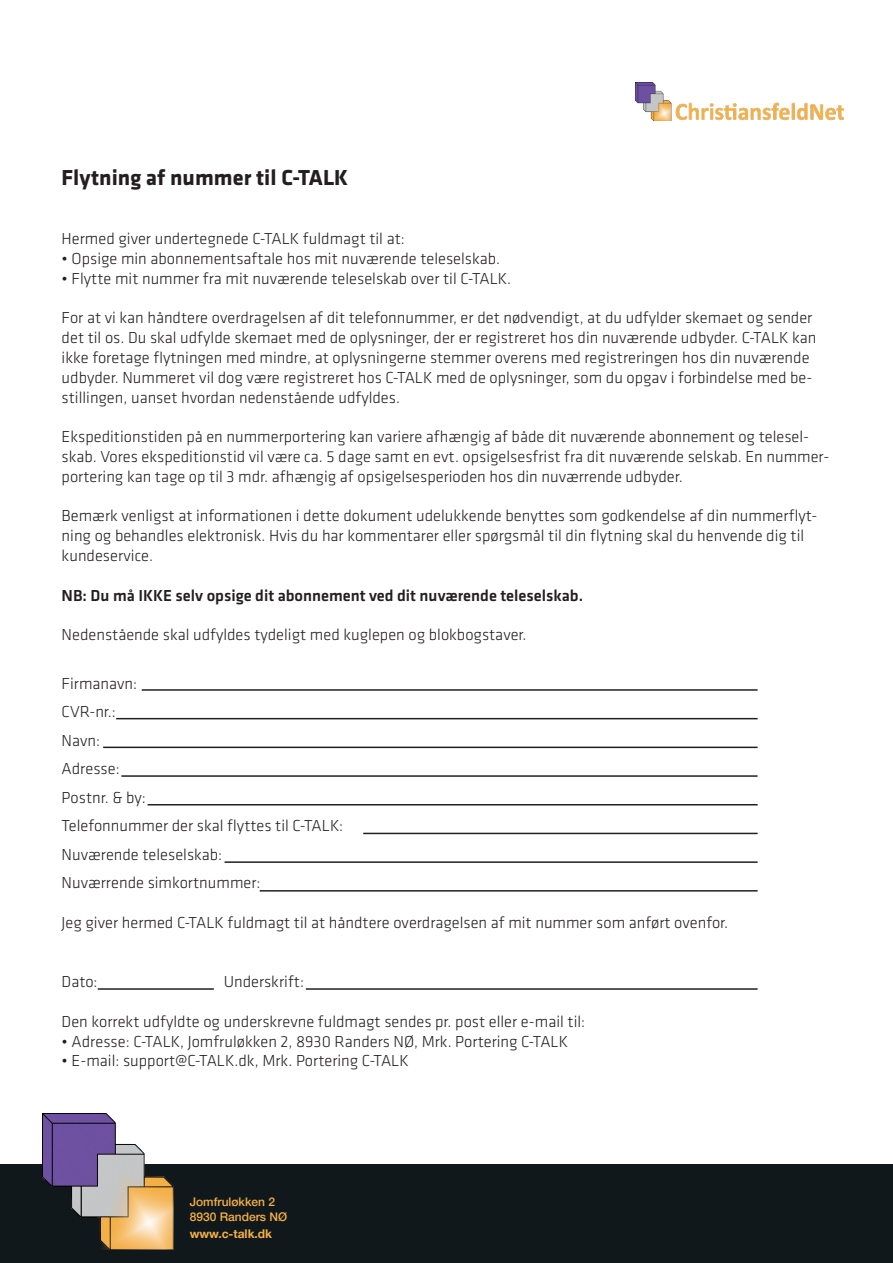
<style>
.page{position:relative;width:893px;height:1263px;background:#fff}
.page>*{position:absolute;margin:0;border:0;box-sizing:border-box;transform-origin:0 0}
.t1{font:700 22.5px "Klavika";color:#231f20}
.t2{font:300 16.5px/19.8px "Klavika";color:#231f20}
.t3{font:500 16.5px "Klavika";color:#231f20}
.t4{font:500 12px/15px "Helvetica Neue";color:#f4b045}
.t5{font:700 12px "Helvetica Neue";color:#f4b045}
</style>
<div class="page">
<img style="left:636px;top:83px;width:208px;height:38px">
<div style="left:0;top:1165px;width:893px;height:98px;background:#11181c"></div>
<img style="left:43px;top:1114px;width:130px;height:135px">
<hr style="left:142px;top:689px;width:616px;height:2px;background:#231f20">
<hr style="left:116px;top:718px;width:642px;height:1px;background:#231f20">
<hr style="left:103px;top:747px;width:655px;height:1px;background:#231f20">
<hr style="left:121px;top:775px;width:637px;height:2px;background:#231f20">
<hr style="left:148px;top:804px;width:610px;height:1px;background:#231f20">
<hr style="left:363px;top:833px;width:395px;height:1px;background:#231f20">
<hr style="left:225px;top:861px;width:533px;height:2px;background:#231f20">
<hr style="left:260px;top:890px;width:498px;height:1px;background:#231f20">
<hr style="left:98px;top:988px;width:116px;height:2px;background:#231f20">
<hr style="left:306px;top:988px;width:452px;height:2px;background:#231f20">
<p class="t1" style="left:62px;top:161px;width:288px">Flytning af nummer til C-TALK</p>
<p class="t2" style="left:62px;top:229px;width:345px">Hermed giver undertegnede C-TALK fuldmagt til at:</p>
<p class="t2" style="left:62px;top:248px;width:440px">• Opsige min abonnementsaftale hos mit nuværende teleselskab.</p>
<p class="t2" style="left:62px;top:268px;width:451px">• Flytte mit nummer fra mit nuværende teleselskab over til C-TALK.</p>
<p class="t2" style="left:62px;top:308px;width:756px">For at vi kan håndtere overdragelsen af dit telefonnummer, er det nødvendigt, at du udfylder skemaet og sender det til os. Du skal udfylde skemaet med de oplysninger, der er registreret hos din nuværende udbyder. C-TALK kan ikke foretage flytningen med mindre, at oplysningerne stemmer overens med registreringen hos din nuværende udbyder. Nummeret vil dog være registreret hos C-TALK med de oplysninger, som du opgav i forbindelse med be-</p>
<p class="t2" style="left:62px;top:387px;width:340px">stillingen, uanset hvordan nedenstående udfyldes.</p>
<p class="t2" style="left:62px;top:427px;width:749px">Ekspeditionstiden på en nummerportering kan variere afhængig af både dit nuværende abonnement og telesel-</p>
<p class="t2" style="left:62px;top:446px;width:769px">skab. Vores ekspeditionstid vil være ca. 5 dage samt en evt. opsigelsesfrist fra dit nuværende selskab. En nummer&shy;portering kan tage op til 3 mdr. afhængig af opsigelsesperioden hos din nuværrende udbyder.</p>
<p class="t2" style="left:62px;top:506px;width:757px">Bemærk venligst at informationen i dette dokument udelukkende benyttes som godkendelse af din nummerflyt-</p>
<p class="t2" style="left:62px;top:526px;width:744px">ning og behandles elektronisk. Hvis du har kommentarer eller spørgsmål til din flytning skal du henvende dig til kundeservice.</p>
<p class="t3" style="left:62px;top:584px;width:523px">NB: Du må IKKE selv opsige dit abonnement ved dit nuværende teleselskab.</p>
<p class="t2" style="left:62px;top:625px;width:466px">Nedenstående skal udfyldes tydeligt med kuglepen og blokbogstaver.</p>
<p class="t2" style="left:62px;top:673px;width:77px">Firmanavn:</p>
<p class="t2" style="left:62px;top:701px;width:56px">CVR-nr.:</p>
<p class="t2" style="left:62px;top:730px;width:40px">Navn:</p>
<p class="t2" style="left:62px;top:758px;width:60px">Adresse:</p>
<p class="t2" style="left:62px;top:787px;width:86px">Postnr. &amp; by:</p>
<p class="t2" style="left:62px;top:815px;width:283px">Telefonnummer der skal flyttes til C-TALK:</p>
<p class="t2" style="left:62px;top:844px;width:162px">Nuværende teleselskab:</p>
<p class="t2" style="left:62px;top:872px;width:200px">Nuværrende simkortnummer:</p>
<p class="t2" style="left:62px;top:912px;width:668px">Jeg giver hermed C-TALK fuldmagt til at håndtere overdragelsen af mit nummer som anført ovenfor.</p>
<p class="t2" style="left:62px;top:971px;width:37px">Dato:</p>
<p class="t2" style="left:224px;top:971px;width:82px">Underskrift:</p>
<p class="t2" style="left:62px;top:1011px;width:525px">Den korrekt udfyldte og underskrevne fuldmagt sendes pr. post eller e-mail til:</p>
<p class="t2" style="left:62px;top:1031px;width:508px">• Adresse: C-TALK, Jomfruløkken 2, 8930 Randers NØ, Mrk. Portering C-TALK</p>
<p class="t2" style="left:62px;top:1051px;width:349px">• E-mail: support@C-TALK.dk, Mrk. Portering C-TALK</p>
<p class="t4" style="left:190px;top:1194px;width:99px">Jomfruløkken 2<br>8930 Randers NØ</p>
<p class="t5" style="left:190px;top:1226px;width:84px">www.c-talk.dk</p>
</div>
